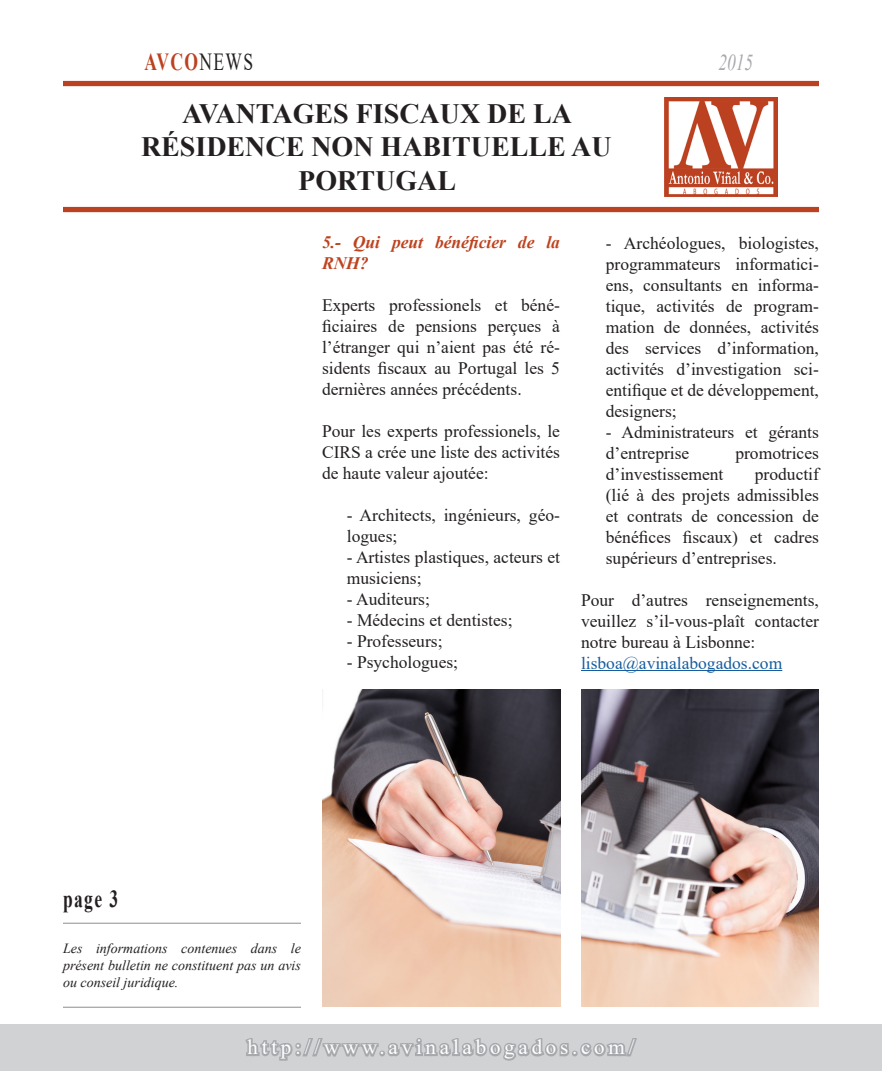
<style>
.page{position:relative;width:882px;height:1071px;background:#fff}
.page>*{position:absolute;margin:0;border:0;box-sizing:border-box;transform-origin:0 0}
.t1{font:700 28px/33.6px "Times New Roman";color:#231f20;text-align:center}
.t2{font:700 24.5px "Times New Roman";color:#bc4120;scale:.71 1}
.t3{font:700 24.5px "Times New Roman";color:#231f20;scale:.71 1}
.t4{font:italic 22.75px "Times New Roman";color:#a8a9ad;scale:.77 1}
.t5{font:21px "Times New Roman";letter-spacing:.18em;color:#fff}
.t6{font:17.5px/21px "Times New Roman";color:#231f20;text-align:justify}
.t7{font:italic 700 17.5px/21px "Times New Roman";color:#be431f}
.t8{font:17.5px "Times New Roman";color:#175d9e}
.t9{font:italic 14px/16.8px "Times New Roman";color:#231f20;text-align:justify}
.s1{font-weight:400;color:#231f20}
</style>
<div class="page">
<div style="left:0;top:1024px;width:882px;height:47px;background:#d1d2d4"></div>
<svg style="left:245px;top:1038px;width:392px;height:23px"></svg>
<hr style="left:63px;top:923px;width:238px;height:1px;background:#a8a9ad">
<hr style="left:63px;top:1007px;width:238px;height:1px;background:#a8a9ad">
<div style="left:63px;top:207px;width:756px;height:5px;background:#bc4120"></div>
<div style="left:63px;top:81px;width:756px;height:5px;background:#bc4120"></div>
<img style="left:665px;top:97px;width:112px;height:99px">
<hr style="left:581px;top:670px;width:201px;height:1px;background:#175d9e">
<img style="left:322px;top:690px;width:238px;height:317px">
<img style="left:581px;top:690px;width:238px;height:317px">
<p class="t2" style="left:145px;top:44px;width:155px">AVCO<span class="s1">NEWS</span></p>
<p class="t4" style="left:718px;top:47px;width:47px">2015</p>
<p class="t1" style="left:182px;top:96px;width:391px">AVANTAGES FISCAUX DE LA</p>
<p class="t1" style="left:141px;top:129px;width:472px">RÉSIDENCE NON HABITUELLE AU<br>PORTUGAL</p>
<p class="t7" style="left:322px;top:231px;width:240px">5.- Qui peut bénéficier de la<br>RNH?</p>
<p class="t6" style="left:322px;top:294px;width:240px">Experts professionels et béné&shy;ficiaires de pensions perçues à l’étranger qui n’aient pas été ré&shy;sidents fiscaux au Portugal les 5 dernières années précédents.</p>
<p class="t6" style="left:322px;top:420px;width:240px">Pour les experts professionels, le CIRS a crée une liste des activités de haute valeur ajoutée:</p>
<p class="t6" style="left:347px;top:504px;width:215px">- Architects, ingénieurs, géo&shy;logues;</p>
<p class="t6" style="left:347px;top:546px;width:215px">- Artistes plastiques, acteurs et musiciens;</p>
<p class="t6" style="left:347px;top:588px;width:85px">- Auditeurs;</p>
<p class="t6" style="left:347px;top:609px;width:167px">- Médecins et dentistes;</p>
<p class="t6" style="left:347px;top:630px;width:97px">- Professeurs;</p>
<p class="t6" style="left:347px;top:651px;width:113px">- Psychologues;</p>
<p class="t6" style="left:606px;top:232px;width:215px">- Archéologues, biologistes, programmateurs informatici&shy;ens, consultants en informa&shy;tique, activités de program&shy;mation de données, activités des services d’information, activités d’investigation sci&shy;entifique et de développement, designers;</p>
<p class="t6" style="left:606px;top:421px;width:215px">- Administrateurs et gérants d’entreprise</p>
<p class="t6" style="left:735px;top:442px;width:85px">promotrices</p>
<p class="t6" style="left:606px;top:463px;width:215px;text-indent:149px">productif (lié à des projets admissibles et contrats de concession de bénéfices fiscaux) et cadres supérieurs d’entreprises.</p>
<p class="t6" style="left:581px;top:589px;width:240px">Pour d’autres renseignements, veuillez s’il-vous-plaît contacter notre bureau à Lisbonne:</p>
<p class="t8" style="left:581px;top:650px;width:203px">lisboa@avinalabogados.com</p>
<p class="t6" style="left:606px;top:463px;width:119px">d’investissement</p>
<p class="t3" style="left:63px;top:881px;width:79px">page 3</p>
<p class="t9" style="left:63px;top:940px;width:239px">Les informations contenues dans le présent bulletin ne constituent pas un avis ou conseil juridique.</p>
<p class="t5" style="left:247px;top:1033px;width:389px">http://www.avinalabogados.com/</p>
</div>
